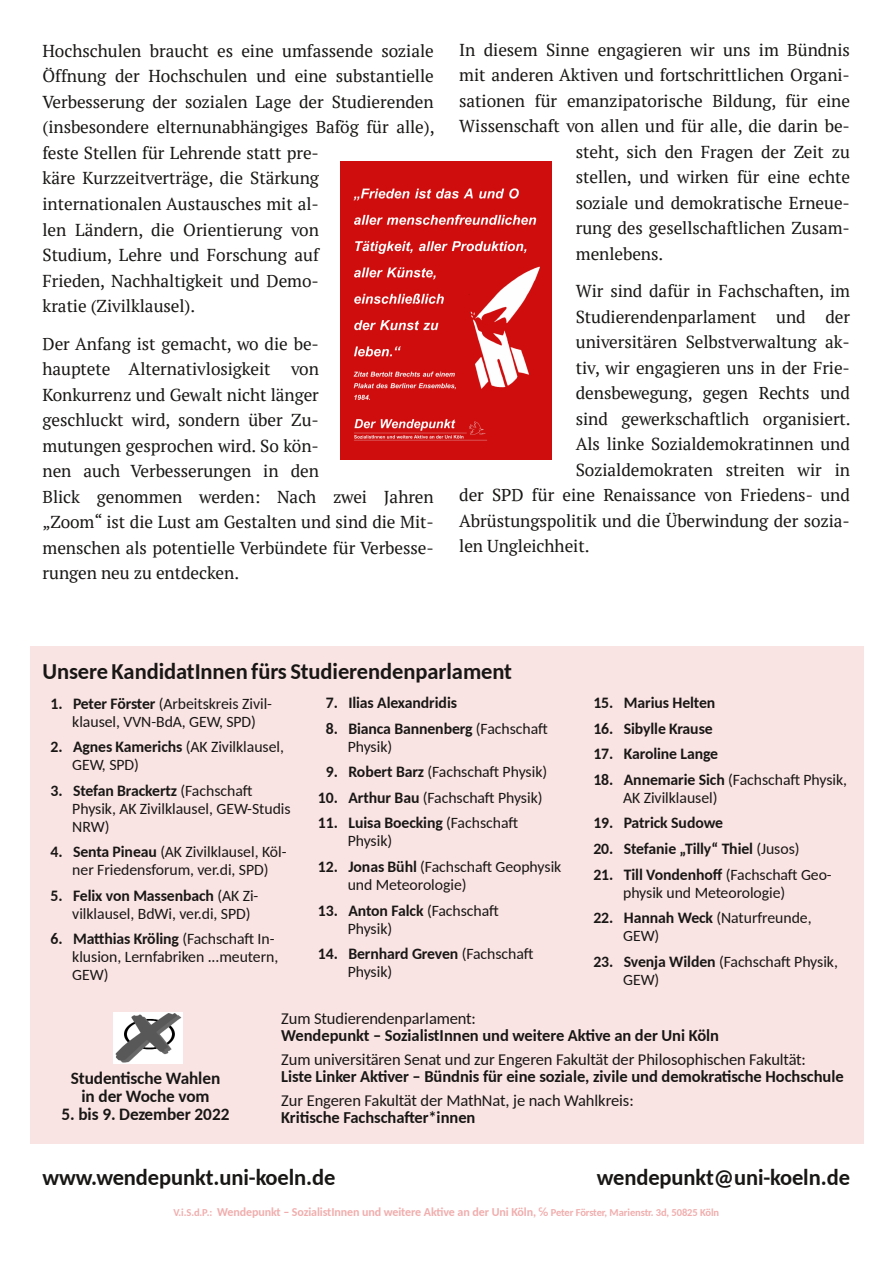
<style>
.page{position:relative;width:893px;height:1263px;background:#fff}
.page>*{position:absolute;margin:0;border:0;box-sizing:border-box;transform-origin:0 0}
.t1{font:700 22.5px "Carlito";letter-spacing:-.005em;color:#181715}
.t2{font:17.25px/25.5px "PT Serif";letter-spacing:-.005em;color:#181715}
.t3{font:700 17.25px/18px "Carlito";letter-spacing:-.005em;color:#181715;text-align:center}
.t4{font:700 16.5px "Carlito";color:#181715}
.t5{font:16.5px "Carlito";letter-spacing:-.005em;color:#181715}
.t6{font:15.75px/18px "Carlito";color:#181715}
.t7{font:700 15.75px/18px "Carlito";letter-spacing:-.005em;color:#181715}
.t8{font:700 12px "Carlito";letter-spacing:-.01em;color:#f1adad}
.s1{font-weight:700;color:#fae3e3}
.s2{font-weight:700}
.s3{color:#fae3e3}
.s4{font-weight:400}
.s5{font-size:10.5px}
</style>
<div class="page">
<div style="left:30px;top:646px;width:833px;height:498px;background:#fae3e3"></div>
<img style="left:114px;top:1012px;width:68px;height:51px">
<img style="left:340px;top:162px;width:211px;height:297px">
<p class="t2" style="left:43px;top:38px;width:394px">Hochschulen braucht es eine umfassende soziale Öffnung der Hochschulen und eine substantielle Verbesserung der sozialen Lage der Studierenden (insbesondere elternunabhängiges Bafög für alle), feste Stellen für Lehrende statt pre-<br>käre Kurzzeitverträge, die Stärkung internationalen Austausches mit al-<br>len Ländern, die Orientierung von<br>Studium, Lehre und Forschung auf<br>Frieden, Nachhaltigkeit und Demo-<br>kratie (Zivilklausel).</p>
<p class="t2" style="left:43px;top:330px;width:393px">Der Anfang ist gemacht, wo die be-<br>hauptete Alternativlosigkeit von<br>Konkurrenz und Gewalt nicht länger<br>geschluckt wird, sondern über Zu-<br>mutungen gesprochen wird. So kön-<br>nen auch Verbesserungen in den<br>Blick genommen werden: Nach zwei Jahren „Zoom“ ist die Lust am Gestalten und sind die Mit&shy;menschen als potentielle Verbündete für Verbesse&shy;rungen neu zu entdecken.</p>
<p class="t2" style="left:459px;top:36px;width:392px">In diesem Sinne engagieren wir uns im Bündnis</p>
<p class="t2" style="left:459px;top:62px;width:392px">mit anderen Aktiven und fortschrittlichen Organi-</p>
<p class="t2" style="left:459px;top:87px;width:392px">sationen für emanzipatorische Bildung, für eine</p>
<p class="t2" style="left:459px;top:113px;width:392px">Wissenschaft von allen und für alle, die darin be-</p>
<p class="t2" style="left:576px;top:138px;width:276px">steht, sich den Fragen der Zeit zu</p>
<p class="t2" style="left:576px;top:164px;width:276px">stellen, und wirken für eine echte</p>
<p class="t2" style="left:576px;top:189px;width:276px">soziale und demokratische Erneue-</p>
<p class="t2" style="left:576px;top:215px;width:276px">rung des gesellschaftlichen Zusam-</p>
<p class="t2" style="left:576px;top:240px;width:89px">menlebens.</p>
<p class="t2" style="left:576px;top:278px;width:276px">Wir sind dafür in Fachschaften, im</p>
<p class="t2" style="left:576px;top:303px;width:276px">Studierendenparlament und der</p>
<p class="t2" style="left:576px;top:329px;width:276px">universitären Selbstverwaltung ak-</p>
<p class="t2" style="left:576px;top:354px;width:276px">tiv, wir engagieren uns in der Frie-</p>
<p class="t2" style="left:576px;top:380px;width:276px">densbewegung, gegen Rechts und</p>
<p class="t2" style="left:576px;top:405px;width:276px">sind gewerkschaftlich organisiert.</p>
<p class="t2" style="left:576px;top:431px;width:276px">Als linke Sozialdemokratinnen und</p>
<p class="t2" style="left:576px;top:456px;width:276px">Sozialdemokraten streiten wir in</p>
<p class="t2" style="left:459px;top:482px;width:392px">der SPD für eine Renaissance von Friedens- und</p>
<p class="t2" style="left:459px;top:507px;width:392px">Abrüstungspolitik und die Überwindung der sozia-</p>
<p class="t2" style="left:459px;top:533px;width:132px">len Ungleichheit.</p>
<h1 class="t1" style="left:43px;top:662px;width:471px">Unsere KandidatInnen fürs Studierendenparlament</h1>
<p class="t6" style="left:72px;top:696px;width:201px;text-indent:-30px"><span class="s1">0</span><span class="s2">1. Peter Förster</span> (Arbeitskreis Zivil&shy;klausel, VVN-BdA, GEW, SPD)</p>
<p class="t6" style="left:72px;top:739px;width:213px;text-indent:-30px"><span class="s1">0</span><span class="s2">2. Agnes Kamerichs</span> (AK Zivilklausel,<br>GEW, SPD)</p>
<p class="t6" style="left:72px;top:783px;width:220px;text-indent:-30px"><span class="s1">0</span><span class="s2">3. Stefan Brackertz</span> (Fachschaft<br>Physik, AK Zivilklausel, GEW-Studis<br>NRW)</p>
<p class="t6" style="left:72px;top:844px;width:216px;text-indent:-30px"><span class="s1">0</span><span class="s2">4. Senta Pineau</span> (AK Zivilklausel, Köl&shy;ner Friedensforum, ver.di, SPD)</p>
<p class="t6" style="left:72px;top:888px;width:188px;text-indent:-30px"><span class="s1">0</span><span class="s2">5. Felix von Massenbach</span> (AK Zi&shy;vilklausel, BdWi, ver.di, SPD)</p>
<p class="t6" style="left:72px;top:931px;width:207px;text-indent:-30px"><span class="s1">0</span><span class="s2">6. Matthias Kröling</span> (Fachschaft In&shy;klusion, Lernfabriken ...meutern,<br>GEW)</p>
<p class="t7" style="left:318px;top:695px;width:141px"><span class="s3">0</span>7. Ilias Alexandridis</p>
<p class="t7" style="left:348px;top:721px;width:202px;text-indent:-30px"><span class="s3">0</span>8. Bianca Bannenberg <span class="s4">(Fachschaft<br>Physik)</span></p>
<p class="t6" style="left:318px;top:764px;width:231px"><span class="s1">0</span><span class="s2">9. Robert Barz</span> (Fachschaft Physik)</p>
<p class="t6" style="left:318px;top:790px;width:226px"><span class="s2">10. Arthur Bau</span> (Fachschaft Physik)</p>
<p class="t6" style="left:348px;top:815px;width:172px;text-indent:-30px"><span class="s2">11. Luisa Boecking</span> (Fachschaft<br>Physik)</p>
<p class="t6" style="left:348px;top:859px;width:215px;text-indent:-30px"><span class="s2">12. Jonas Bühl</span> (Fachschaft Geophysik und Meteorologie)</p>
<p class="t6" style="left:348px;top:902px;width:153px;text-indent:-30px"><span class="s2">13. Anton Falck</span> (Fachschaft<br>Physik)</p>
<p class="t6" style="left:348px;top:946px;width:187px;text-indent:-30px"><span class="s2">14. Bernhard Greven</span> (Fachschaft<br>Physik)</p>
<p class="t7" style="left:593px;top:695px;width:123px">15. Marius Helten</p>
<p class="t7" style="left:593px;top:721px;width:121px">16. Sibylle Krause</p>
<p class="t7" style="left:593px;top:746px;width:126px">17. Karoline Lange</p>
<p class="t6" style="left:623px;top:772px;width:225px;text-indent:-30px"><span class="s2">18. Annemarie Sich</span> (Fachschaft Physik,<br>AK Zivilklausel)</p>
<p class="t7" style="left:593px;top:815px;width:131px">19. Patrick Sudowe</p>
<p class="t7" style="left:593px;top:841px;width:208px">20. Stefanie „Tilly“ Thiel <span class="s4">(Jusos)</span></p>
<p class="t6" style="left:623px;top:866px;width:210px;text-indent:-30px"><span class="s2">21. Till Vondenhoff</span> (Fachschaft Geo&shy;physik und Meteorologie)</p>
<p class="t6" style="left:623px;top:910px;width:190px;text-indent:-30px"><span class="s2">22. Hannah Weck</span> (Naturfreunde,<br>GEW)</p>
<p class="t6" style="left:623px;top:953px;width:216px;text-indent:-30px"><span class="s2">23. Svenja Wilden</span> (Fachschaft Physik,<br>GEW)</p>
<p class="t3" style="left:71px;top:1070px;width:151px">Studentische Wahlen in der Woche vom</p>
<p class="t3" style="left:62px;top:1106px;width:169px">5. bis 9. Dezember 2022</p>
<p class="t5" style="left:281px;top:1011px;width:196px">Zum Studierendenparlament:</p>
<p class="t4" style="left:281px;top:1028px;width:439px">Wendepunkt – SozialistInnen und weitere Aktive an der Uni Köln</p>
<p class="t5" style="left:281px;top:1052px;width:526px">Zum universitären Senat und zur Engeren Fakultät der Philosophischen Fakultät:</p>
<p class="t4" style="left:281px;top:1070px;width:564px">Liste Linker Aktiver – Bündnis für eine soziale, zivile und demokratische Hochschule</p>
<p class="t5" style="left:281px;top:1094px;width:354px">Zur Engeren Fakultät der MathNat, je nach Wahlkreis:</p>
<p class="t4" style="left:281px;top:1111px;width:196px">Kritische Fachschafter*innen</p>
<h1 class="t1" style="left:43px;top:1168px;width:295px">www.wendepunkt.uni-koeln.de</h1>
<h1 class="t1" style="left:597px;top:1168px;width:255px">wendepunkt@uni-koeln.de</h1>
<p class="t8" style="left:173px;top:1207px;width:547px"><span class="s5">V.i.S.d.P.:</span> Wendepunkt – SozialistInnen und weitere Aktive an der Uni Köln, ℅ <span class="s5">Peter Förster, Marienstr. 3d, 50825 Köln</span></p>
</div>
